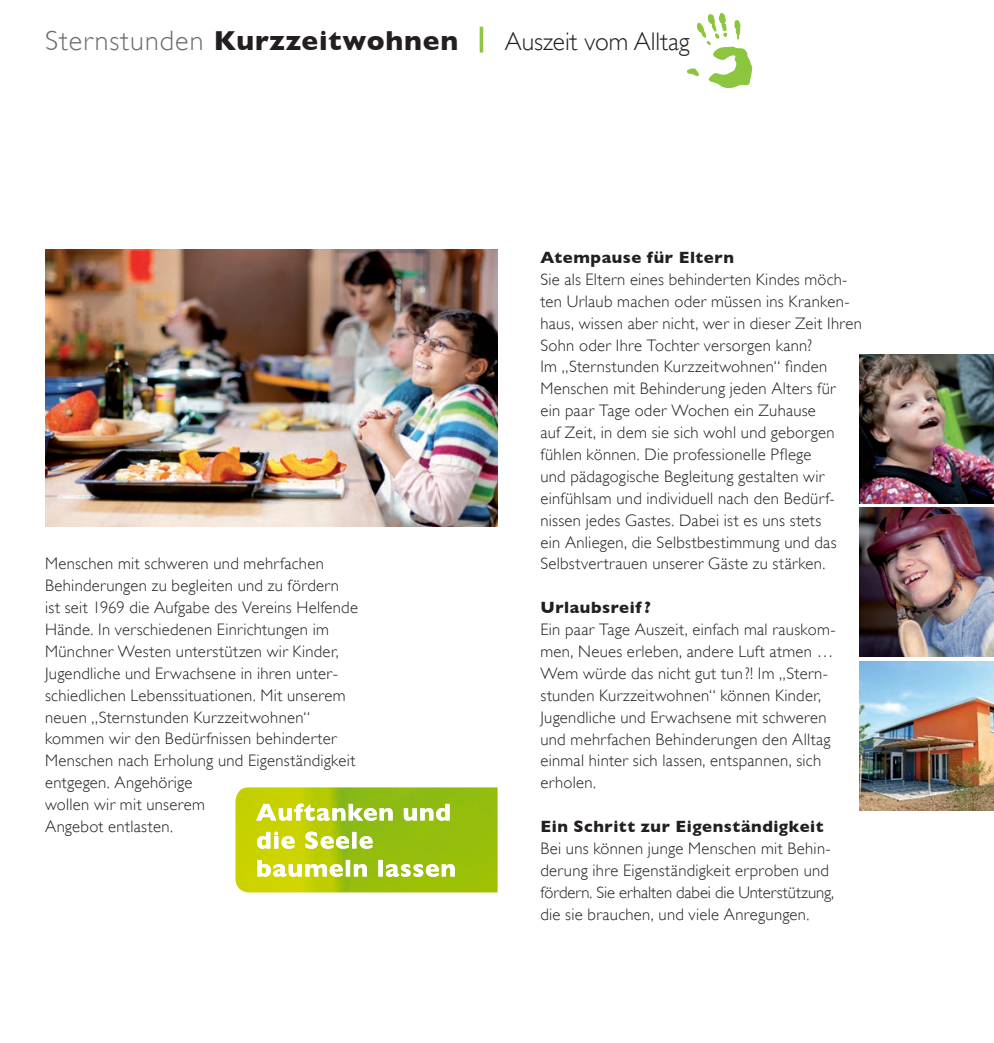
<style>
.page{position:relative;width:994px;height:1043px;background:#fff}
.page>*{position:absolute;margin:0;border:0;box-sizing:border-box;transform-origin:0 0}
.t1{font:300 25.38px "Gill Sans";color:#231f20}
.t2{font:300 16.62px/21.9px "Gill Sans";letter-spacing:.015em;color:#231f20}
.t3{font:700 16.62px "Gill Sans";letter-spacing:.035em;color:#231f20}
.s1{font-size:28px;color:#6c6d70}
.s2{font-weight:700;font-size:28px}
.s3{font-weight:700;font-size:28px;color:#8bc63e}
</style>
<div class="page">
<img style="left:45px;top:250px;width:452px;height:276px">
<svg style="left:687px;top:12px;width:65px;height:76px"></svg>
<img style="left:859px;top:355px;width:134px;height:148px">
<img style="left:859px;top:507px;width:134px;height:149px">
<img style="left:859px;top:661px;width:134px;height:149px">
<img style="left:235px;top:793px;width:3px;height:94px">
<svg style="left:238px;top:787px;width:259px;height:105px;background:#a6c40d"></svg>
<img style="left:257px;top:860px;width:197px;height:16px">
<img style="left:257px;top:831px;width:115px;height:17px">
<img style="left:256px;top:803px;width:193px;height:17px">
<h1 class="t1" style="left:45px;top:21px;width:646px"><span class="s1">Sternstunden</span> <span class="s2">Kurzzeitwohnen</span> <span class="s3">|</span> Auszeit vom Alltag</h1>
<p class="t2" style="left:45px;top:552px;width:314px">Menschen mit schweren und mehrfachen Behinderungen zu begleiten und zu fördern ist seit 1969 die Aufgabe des Vereins Helfende Hände. In verschiedenen Einrichtungen im Münchner Westen unterstützen wir Kinder, Jugendliche und Erwachsene in ihren unter&shy;schiedlichen Lebenssituationen. Mit unserem neuen „Sternstunden Kurzzeitwohnen“ kommen wir den Bedürfnissen behinderter Menschen nach Erholung und Eigenständigkeit entgegen. Angehörige<br>wollen wir mit unserem<br>Angebot entlasten.</p>
<p class="t3" style="left:540px;top:248px;width:195px">Atempause für Eltern</p>
<p class="t2" style="left:540px;top:268px;width:323px">Sie als Eltern eines behinderten Kindes möch&shy;ten Urlaub machen oder müssen ins Kranken&shy;haus, wissen aber nicht, wer in dieser Zeit Ihren Sohn oder Ihre Tochter versorgen kann?<br>Im „Sternstunden Kurzzeitwohnen“ finden Menschen mit Behinderung jeden Alters für<br>ein paar Tage oder Wochen ein Zuhause<br>auf Zeit, in dem sie sich wohl und geborgen fühlen können. Die professionelle Pflege<br>und pädagogische Begleitung gestalten wir einfühlsam und individuell nach den Bedürf&shy;nissen jedes Gastes. Dabei ist es uns stets<br>ein Anliegen, die Selbstbestimmung und das Selbstvertrauen unserer Gäste zu stärken.</p>
<p class="t3" style="left:540px;top:598px;width:112px">Urlaubsreif ?</p>
<p class="t2" style="left:540px;top:618px;width:296px">Ein paar Tage Auszeit, einfach mal rauskom&shy;men, Neues erleben, andere Luft atmen … Wem würde das nicht gut tun?! Im „Stern&shy;stunden Kurzzeitwohnen“ können Kinder, Jugendliche und Erwachsene mit schweren und mehrfachen Behinderungen den Alltag einmal hinter sich lassen, entspannen, sich erholen.</p>
<p class="t3" style="left:540px;top:816px;width:284px">Ein Schritt zur Eigenständigkeit</p>
<p class="t2" style="left:540px;top:837px;width:295px">Bei uns können junge Menschen mit Behin&shy;derung ihre Eigenständigkeit erproben und fördern. Sie erhalten dabei die Unterstützung, die sie brauchen, und viele Anregungen.</p>
</div>
